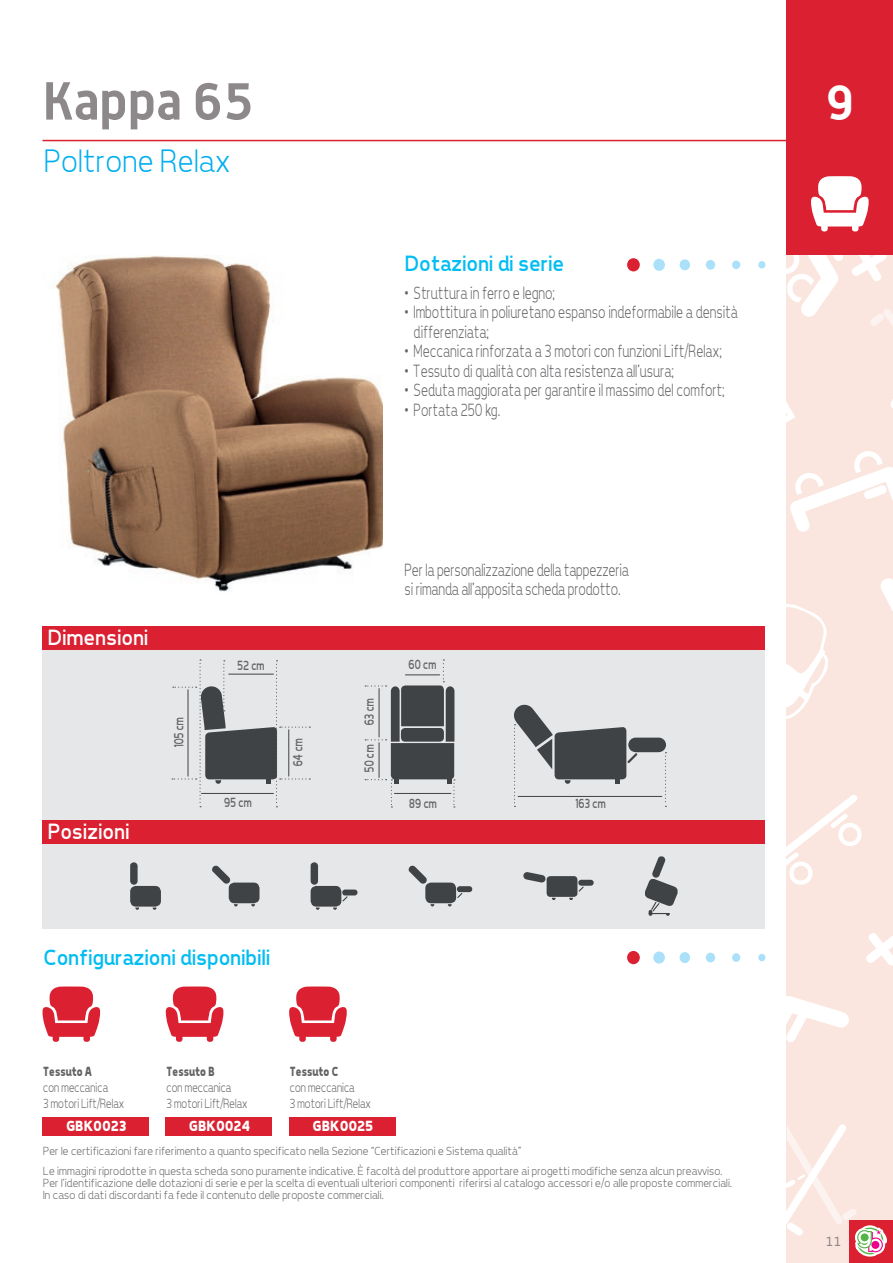
<style>
.page{position:relative;width:893px;height:1263px;background:#fff}
.page>*{position:absolute;margin:0;border:0;box-sizing:border-box;transform-origin:0 0}
.t1{font:700 52.5px "Alwyn";color:#8d888a}
.t2{font:700 49.5px "Alwyn";color:#fff}
.t3{font:300 33px "Tepeno Sans";color:#00aeef}
.t4{font:22.5px "Tepeno Sans";color:#01bdf2}
.t5{font:22.5px "Tepeno Sans";color:#fff}
.t6{font:300 18px/19.5px "Tepeno Sans";color:#636366;scale:.8 1}
.t7{font:700 15px "Tepeno Sans";color:#fff}
.t8{font:300 13.5px/16.2px "Tepeno Sans";letter-spacing:-.01em;color:#636366;scale:.85 1}
.t9{font:13.5px "Tepeno Sans";color:#636366;scale:.8 1}
.t10{font:700 13.5px "Tepeno Sans";letter-spacing:-.01em;color:#636366;scale:.85 1}
.t11{font:13.5px "Alwyn";color:#8d888a}
.t12{font:300 12px/20.5px "Tepeno Sans";color:#636366}
</style>
<div class="page">
<div style="left:787px;top:0;width:106px;height:1263px;background:#fae6de"></div>
<svg style="left:790px;top:451px;width:103px;height:81px"></svg>
<svg style="left:880px;top:578px;width:13px;height:33px"></svg>
<svg style="left:787px;top:604px;width:41px;height:115px"></svg>
<hr style="left:43px;top:140px;width:784px;height:1px;background:#da2031">
<div style="left:850px;top:1220px;width:43px;height:43px;background:#da2031"></div>
<svg style="left:787px;top:795px;width:106px;height:464px"></svg>
<div style="left:43px;top:626px;width:722px;height:302px;background:#e6e7e9"></div>
<img style="left:55px;top:255px;width:328px;height:337px">
<div style="left:758px;top:261px;width:7px;height:8px;background:#aae0f9;border-radius:50%"></div>
<div style="left:732px;top:260px;width:8px;height:9px;background:#aae0f9;border-radius:50%"></div>
<div style="left:706px;top:260px;width:9px;height:10px;background:#aae0f9;border-radius:50%"></div>
<div style="left:679px;top:259px;width:11px;height:11px;background:#aae0f9;border-radius:50%"></div>
<div style="left:653px;top:259px;width:12px;height:12px;background:#aae0f9;border-radius:50%"></div>
<div style="left:627px;top:258px;width:13px;height:14px;background:#da2031;border-radius:50%"></div>
<div style="left:758px;top:954px;width:7px;height:7px;background:#aae0f9;border-radius:50%"></div>
<div style="left:732px;top:953px;width:8px;height:9px;background:#aae0f9;border-radius:50%"></div>
<div style="left:706px;top:953px;width:9px;height:9px;background:#aae0f9;border-radius:50%"></div>
<div style="left:679px;top:952px;width:11px;height:11px;background:#aae0f9;border-radius:50%"></div>
<div style="left:653px;top:951px;width:12px;height:13px;background:#aae0f9;border-radius:50%"></div>
<div style="left:627px;top:951px;width:13px;height:13px;background:#da2031;border-radius:50%"></div>
<svg style="left:130px;top:862px;width:8px;height:23px"></svg>
<div style="left:130px;top:886px;width:31px;height:20px;background:#404345;border-radius:6px"></div>
<svg style="left:212px;top:865px;width:18px;height:19px"></svg>
<div style="left:229px;top:882px;width:30px;height:21px;background:#404345;border-radius:6px"></div>
<svg style="left:311px;top:862px;width:7px;height:23px"></svg>
<svg style="left:333px;top:907px;width:4px;height:3px"></svg>
<div style="left:311px;top:886px;width:30px;height:20px;background:#404345;border-radius:6px"></div>
<svg style="left:342px;top:889px;width:16px;height:12px"></svg>
<svg style="left:408px;top:865px;width:19px;height:19px"></svg>
<div style="left:425px;top:882px;width:31px;height:21px;background:#404345;border-radius:6px"></div>
<svg style="left:457px;top:886px;width:15px;height:12px"></svg>
<svg style="left:523px;top:872px;width:23px;height:11px"></svg>
<div style="left:547px;top:876px;width:30px;height:21px;background:#404345;border-radius:4px"></div>
<svg style="left:578px;top:880px;width:16px;height:12px"></svg>
<svg style="left:645px;top:856px;width:33px;height:60px"></svg>
<div style="left:43px;top:626px;width:722px;height:23px;background:#da2031"></div>
<div style="left:43px;top:820px;width:722px;height:23px;background:#da2031"></div>
<svg style="left:42px;top:986px;width:58px;height:56px"></svg>
<svg style="left:166px;top:986px;width:58px;height:56px"></svg>
<svg style="left:289px;top:986px;width:58px;height:56px"></svg>
<div style="left:43px;top:1117px;width:106px;height:18px;background:#da2031"></div>
<div style="left:166px;top:1117px;width:106px;height:18px;background:#da2031"></div>
<div style="left:289px;top:1117px;width:106px;height:18px;background:#da2031"></div>
<svg style="left:514px;top:704px;width:152px;height:103px"></svg>
<svg style="left:365px;top:659px;width:90px;height:148px"></svg>
<svg style="left:172px;top:659px;width:138px;height:148px"></svg>
<div style="left:787px;top:0;width:106px;height:255px;background:#da2031"></div>
<svg style="left:787px;top:176px;width:106px;height:246px"></svg>
<h1 class="t1" style="left:43px;top:68px;width:213px">Kappa 65</h1>
<h3 class="t3" style="left:43px;top:142px;width:188px">Poltrone Relax</h3>
<h3 class="t4" style="left:404px;top:250px;width:161px">Dotazioni di serie</h3>
<h3 class="t6" style="left:404px;top:282px;width:190px">• Struttura in ferro e legno;</h3>
<h3 class="t6" style="left:413px;top:302px;width:407px;text-indent:-9px">• Imbottitura in poliuretano espanso indeformabile a densità differenziata;</h3>
<h3 class="t6" style="left:404px;top:341px;width:398px">• Meccanica rinforzata a 3 motori con funzioni Lift/Relax;</h3>
<h3 class="t6" style="left:404px;top:360px;width:338px">• Tessuto di qualità con alta resistenza all’usura;</h3>
<h3 class="t6" style="left:404px;top:380px;width:402px">• Seduta maggiorata per garantire il massimo del comfort;</h3>
<h3 class="t6" style="left:404px;top:399px;width:121px">• Portata 250 kg.</h3>
<h3 class="t5" style="left:47px;top:624px;width:102px">Dimensioni</h3>
<p class="t9" style="left:171px;top:748px;width:40px;rotate:-90deg">105 cm</p>
<h3 class="t5" style="left:47px;top:818px;width:83px">Posizioni</h3>
<p class="t9" style="left:237px;top:657px;width:36px">52 cm</p>
<p class="t9" style="left:224px;top:795px;width:36px">95 cm</p>
<p class="t9" style="left:361px;top:726px;width:36px;rotate:-90deg">63 cm</p>
<p class="t9" style="left:290px;top:767px;width:37px;rotate:-90deg">64 cm</p>
<p class="t9" style="left:361px;top:773px;width:36px;rotate:-90deg">50 cm</p>
<h3 class="t6" style="left:404px;top:559px;width:282px">Per la personalizzazione della tappezzeria si rimanda all’apposita scheda prodotto.</h3>
<p class="t9" style="left:408px;top:656px;width:37px">60 cm</p>
<p class="t9" style="left:409px;top:796px;width:36px">89 cm</p>
<p class="t9" style="left:575px;top:796px;width:40px">163 cm</p>
<h3 class="t4" style="left:43px;top:944px;width:228px">Configurazioni disponibili</h3>
<p class="t10" style="left:43px;top:1063px;width:59px">Tessuto A</p>
<p class="t8" style="left:43px;top:1079px;width:97px">con meccanica<br>3 motori Lift/Relax</p>
<p class="t10" style="left:166px;top:1063px;width:58px">Tessuto B</p>
<p class="t8" style="left:166px;top:1079px;width:97px">con meccanica<br>3 motori Lift/Relax</p>
<p class="t10" style="left:289px;top:1063px;width:59px">Tessuto C</p>
<p class="t8" style="left:289px;top:1079px;width:97px">con meccanica<br>3 motori Lift/Relax</p>
<p class="t7" style="left:65px;top:1117px;width:62px">GBK0023</p>
<p class="t7" style="left:188px;top:1117px;width:63px">GBK0024</p>
<p class="t7" style="left:312px;top:1117px;width:62px">GBK0025</p>
<p class="t12" style="left:43px;top:1140px;width:681px">Per le certificazioni fare riferimento a quanto specificato nella Sezione “Certificazioni e Sistema qualità”<br>Le immagini riprodotte in questa scheda sono puramente indicative. È facoltà del produttore apportare ai progetti modifiche senza alcun preavviso.</p>
<p class="t12" style="left:43px;top:1177px;width:690px;line-height:12px">Per l’identificazione delle dotazioni di serie e per la scelta di eventuali ulteriori componenti riferirsi al catalogo accessori e/o alle proposte commerciali.<br>In caso di dati discordanti fa fede il contenuto delle proposte commerciali.</p>
<h2 class="t2" style="left:825px;top:71px;width:30px">9</h2>
<p class="t11" style="left:825px;top:1233px;width:17px">11</p>
</div>
